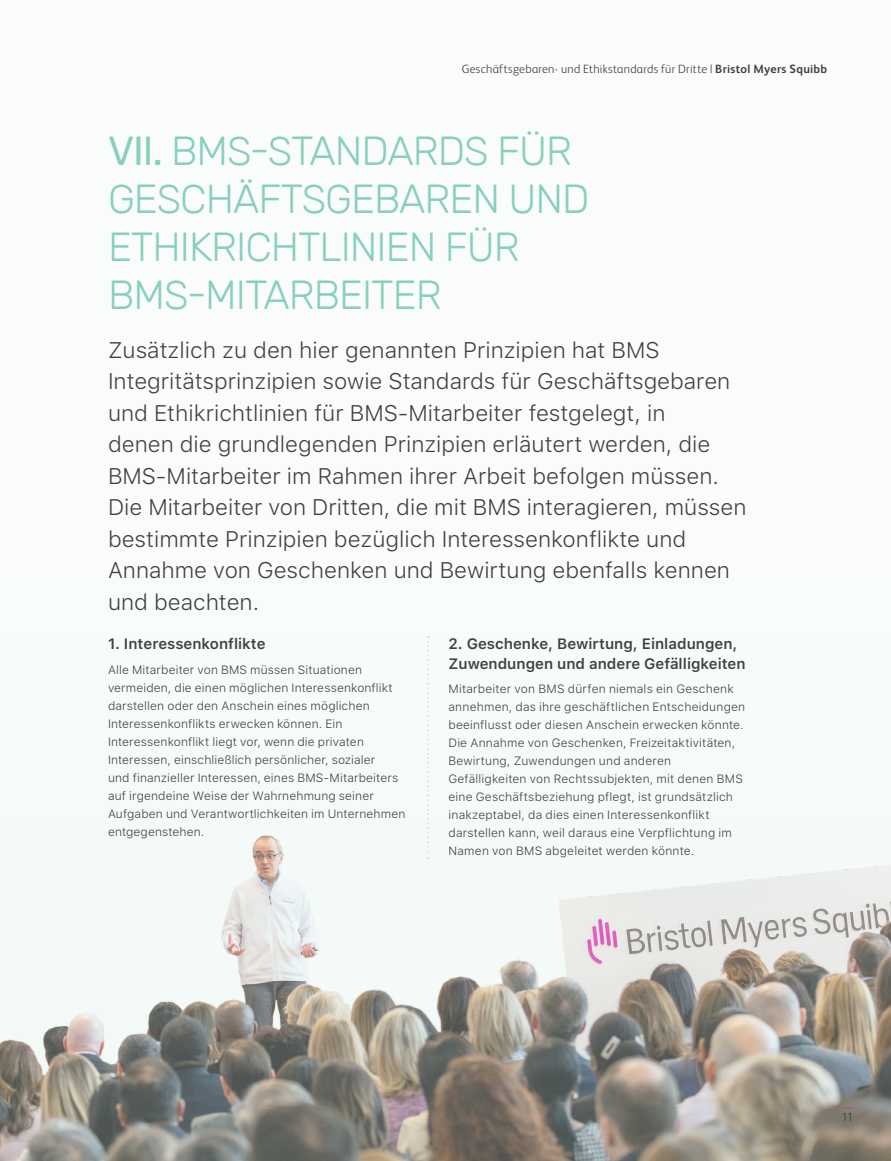
<style>
.page{position:relative;width:891px;height:1161px;background:#fff}
.page>*{position:absolute;margin:0;border:0;box-sizing:border-box;transform-origin:0 0}
.t1{font:300 40.5px/48px "Rubik";letter-spacing:-.025em;color:#88cfc0}
.t2{font:300 22.5px/31.5px "SF Pro Text";color:#414042}
.t3{font:600 15px/19.5px "SF Pro Text";color:#414042}
.t4{font:300 12px/18px "SF Pro Text";letter-spacing:.015em;color:#414042}
.t5{font:300 12px "BMS Humanity";letter-spacing:.025em;color:#414042}
.s1{font-weight:700}
.s2{font-weight:400}
</style>
<div class="page">
<svg style="left:0;top:636px;width:891px;height:525px"></svg>
<svg style="left:427px;top:636px;width:2px;height:223px"></svg>
<p class="t5" style="left:462px;top:61px;width:367px">Geschäftsgebaren- und Ethikstandards für Dritte | <span class="s1">Bristol Myers Squibb</span></p>
<h1 class="t1" style="left:108px;top:128px;width:483px"><span class="s2">VII.</span> BMS-STANDARDS FÜR<br>GESCHÄFTSGEBAREN UND<br>ETHIKRICHTLINIEN FÜR<br>BMS-MITARBEITER</h1>
<p class="t2" style="left:108px;top:333px;width:640px">Zusätzlich zu den hier genannten Prinzipien hat BMS Integritätsprinzipien sowie Standards für Geschäftsgebaren und Ethikrichtlinien für BMS-Mitarbeiter festgelegt, in<br>denen die grundlegenden Prinzipien erläutert werden, die BMS-Mitarbeiter im Rahmen ihrer Arbeit befolgen müssen.<br>Die Mitarbeiter von Dritten, die mit BMS interagieren, müssen bestimmte Prinzipien bezüglich Interessenkonflikte und Annahme von Geschenken und Bewirtung ebenfalls kennen und beachten.</p>
<p class="t3" style="left:108px;top:634px;width:159px">1. Interessenkonflikte</p>
<p class="t4" style="left:108px;top:661px;width:299px">Alle Mitarbeiter von BMS müssen Situationen vermeiden, die einen möglichen Interessenkonflikt darstellen oder den Anschein eines möglichen Interessenkonflikts erwecken können. Ein Interessenkonflikt liegt vor, wenn die privaten Interessen, einschließlich persönlicher, sozialer<br>und finanzieller Interessen, eines BMS-Mitarbeiters auf irgendeine Weise der Wahrnehmung seiner Aufgaben und Verantwortlichkeiten im Unternehmen entgegenstehen.</p>
<p class="t3" style="left:448px;top:633px;width:299px">2. Geschenke, Bewirtung, Einladungen,<br>Zuwendungen und andere Gefälligkeiten</p>
<p class="t4" style="left:448px;top:680px;width:298px">Mitarbeiter von BMS dürfen niemals ein Geschenk annehmen, das ihre geschäftlichen Entscheidungen beeinflusst oder diesen Anschein erwecken könnte.<br>Die Annahme von Geschenken, Freizeitaktivitäten, Bewirtung, Zuwendungen und anderen Gefälligkeiten von Rechtssubjekten, mit denen BMS eine Geschäftsbeziehung pflegt, ist grundsätzlich inakzeptabel, da dies einen Interessenkonflikt darstellen kann, weil daraus eine Verpflichtung im Namen von BMS abgeleitet werden könnte.</p>
<p class="t5" style="left:841px;top:1109px;width:14px">11</p>
</div>
